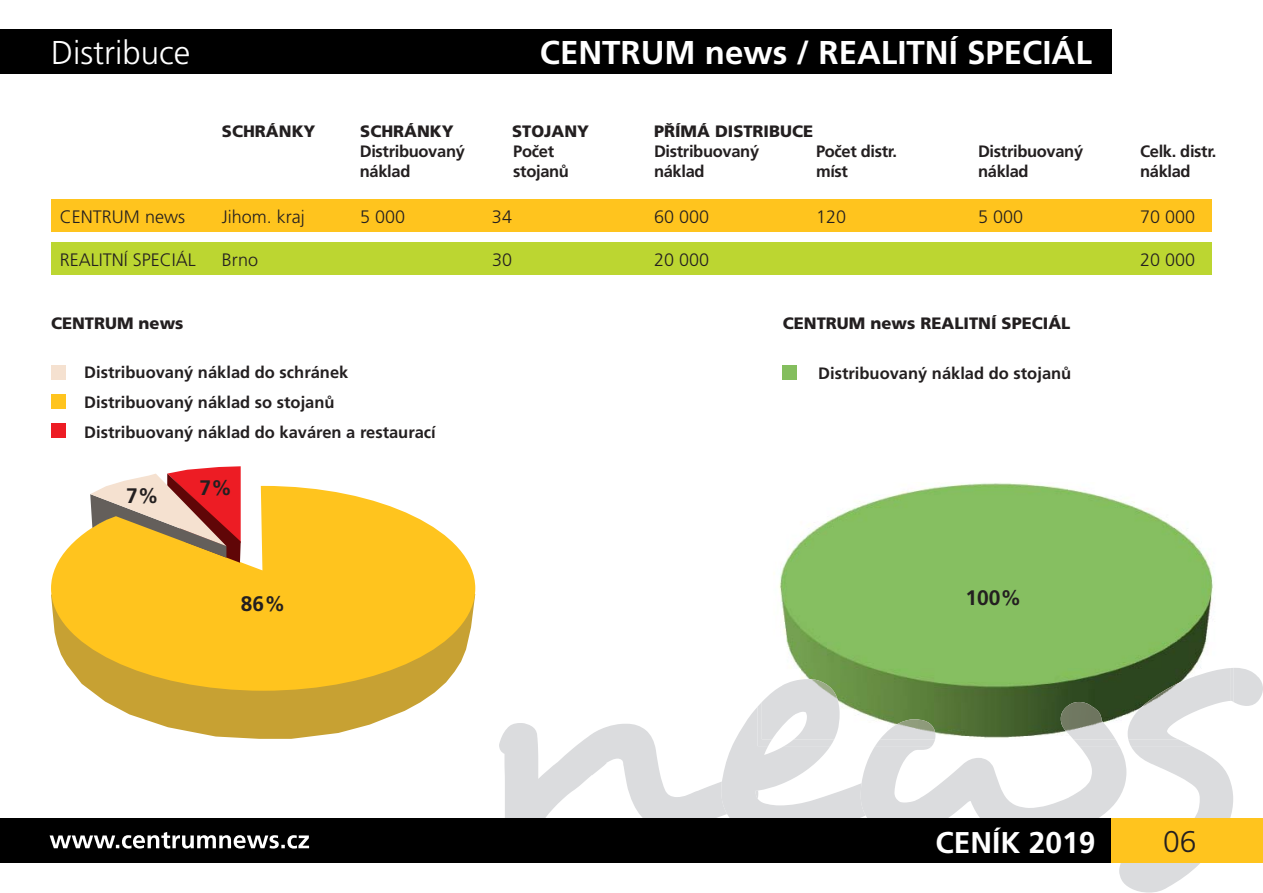
<style>
.page{position:relative;width:1263px;height:893px;background:#fff}
.page>*{position:absolute;margin:0;border:0;box-sizing:border-box;transform-origin:0 0}
.t1{font:700 33px "Frutiger CE";color:#fff}
.t2{font:300 33px "Frutiger CE";color:#fff}
.t3{font:700 30px "Frutiger CE";color:#fff}
.t4{font:300 30px "Frutiger CE";color:#231f20}
.t5{font:700 21px "Frutiger CE";color:#231f20}
.t6{font:300 18px "Frutiger CE";color:#231f20}
.t7{font:700 16.5px/30px "Frutiger CE";color:#231f20}
.t8{font:900 16.5px "Frutiger CE";color:#231f20}
.t9{font:700 16.5px "Frutiger CE";letter-spacing:-.02em;color:#231f20}
</style>
<div class="page">
<svg style="left:774px;top:483px;width:439px;height:185px;background:#95c577"></svg>
<svg style="left:499px;top:668px;width:764px;height:224px"></svg>
<img style="left:1128px;top:668px;width:103px;height:71px">
<div style="left:1111px;top:818px;width:151px;height:44px;background:#ffc41e"></div>
<div style="left:0;top:818px;width:1111px;height:44px;background:#000"></div>
<svg style="left:50px;top:832px;width:259px;height:16px"></svg>
<div style="left:0;top:29px;width:1111px;height:44px;background:#000"></div>
<svg style="left:91px;top:691px;width:345px;height:48px;fill:#c7a133"></svg>
<svg style="left:51px;top:486px;width:424px;height:205px;background:#f9c83d"></svg>
<svg style="left:90px;top:466px;width:172px;height:104px"></svg>
<div style="left:51px;top:199px;width:1161px;height:33px;background:#ffc41e"></div>
<div style="left:51px;top:365px;width:14px;height:14px;background:#f5e1d0"></div>
<div style="left:51px;top:394px;width:14px;height:15px;background:#ffc41e"></div>
<div style="left:51px;top:424px;width:14px;height:14px;background:#ed1c24"></div>
<div style="left:51px;top:242px;width:1161px;height:33px;background:#bcd631"></div>
<div style="left:783px;top:365px;width:14px;height:14px;background:#84be5e"></div>
<h1 class="t2" style="left:51px;top:37px;width:141px">Distribuce</h1>
<h1 class="t1" style="left:540px;top:36px;width:553px">CENTRUM news / REALITNÍ SPECIÁL</h1>
<p class="t8" style="left:222px;top:124px;width:95px">SCHRÁNKY</p>
<p class="t8" style="left:360px;top:124px;width:95px">SCHRÁNKY</p>
<p class="t8" style="left:512px;top:124px;width:79px">STOJANY</p>
<p class="t8" style="left:654px;top:124px;width:161px">PŘÍMÁ DISTRIBUCE</p>
<p class="t9" style="left:360px;top:143px;width:107px">Distribuovaný</p>
<p class="t7" style="left:513px;top:137px;width:42px">Počet</p>
<p class="t9" style="left:654px;top:143px;width:107px">Distribuovaný</p>
<p class="t9" style="left:816px;top:143px;width:83px">Počet distr.</p>
<p class="t9" style="left:978px;top:143px;width:107px">Distribuovaný</p>
<p class="t9" style="left:1140px;top:143px;width:78px">Celk. distr.</p>
<p class="t7" style="left:360px;top:157px;width:52px">náklad</p>
<p class="t9" style="left:513px;top:163px;width:57px">stojanů</p>
<p class="t7" style="left:654px;top:157px;width:52px">náklad</p>
<p class="t7" style="left:816px;top:157px;width:34px">míst</p>
<p class="t7" style="left:978px;top:157px;width:52px">náklad</p>
<p class="t7" style="left:1140px;top:157px;width:52px">náklad</p>
<p class="t6" style="left:60px;top:208px;width:127px">CENTRUM news</p>
<p class="t6" style="left:222px;top:208px;width:84px">Jihom. kraj</p>
<p class="t6" style="left:360px;top:208px;width:47px">5 000</p>
<p class="t6" style="left:492px;top:208px;width:22px">34</p>
<p class="t6" style="left:654px;top:208px;width:57px">60 000</p>
<p class="t6" style="left:816px;top:208px;width:32px">120</p>
<p class="t6" style="left:978px;top:208px;width:47px">5 000</p>
<p class="t6" style="left:1140px;top:208px;width:57px">70 000</p>
<p class="t6" style="left:60px;top:251px;width:138px">REALITNÍ SPECIÁL</p>
<p class="t6" style="left:222px;top:251px;width:38px">Brno</p>
<p class="t6" style="left:492px;top:251px;width:22px">30</p>
<p class="t6" style="left:654px;top:251px;width:57px">20 000</p>
<p class="t6" style="left:1140px;top:251px;width:57px">20 000</p>
<p class="t8" style="left:51px;top:315px;width:134px">CENTRUM news</p>
<p class="t8" style="left:783px;top:315px;width:289px">CENTRUM news REALITNÍ SPECIÁL</p>
<p class="t7" style="left:84px;top:358px;width:353px">Distribuovaný náklad do schránek<br>Distribuovaný náklad so stojanů<br>Distribuovaný náklad do kaváren a restaurací</p>
<p class="t5" style="left:126px;top:485px;width:34px">7%</p>
<p class="t5" style="left:199px;top:477px;width:34px">7%</p>
<p class="t5" style="left:241px;top:593px;width:46px">86%</p>
<p class="t7" style="left:818px;top:359px;width:255px">Distribuovaný náklad do stojanů</p>
<p class="t5" style="left:965px;top:587px;width:58px">100%</p>
<h2 class="t3" style="left:935px;top:828px;width:162px">CENÍK 2019</h2>
<h2 class="t4" style="left:1163px;top:827px;width:35px">06</h2>
</div>
